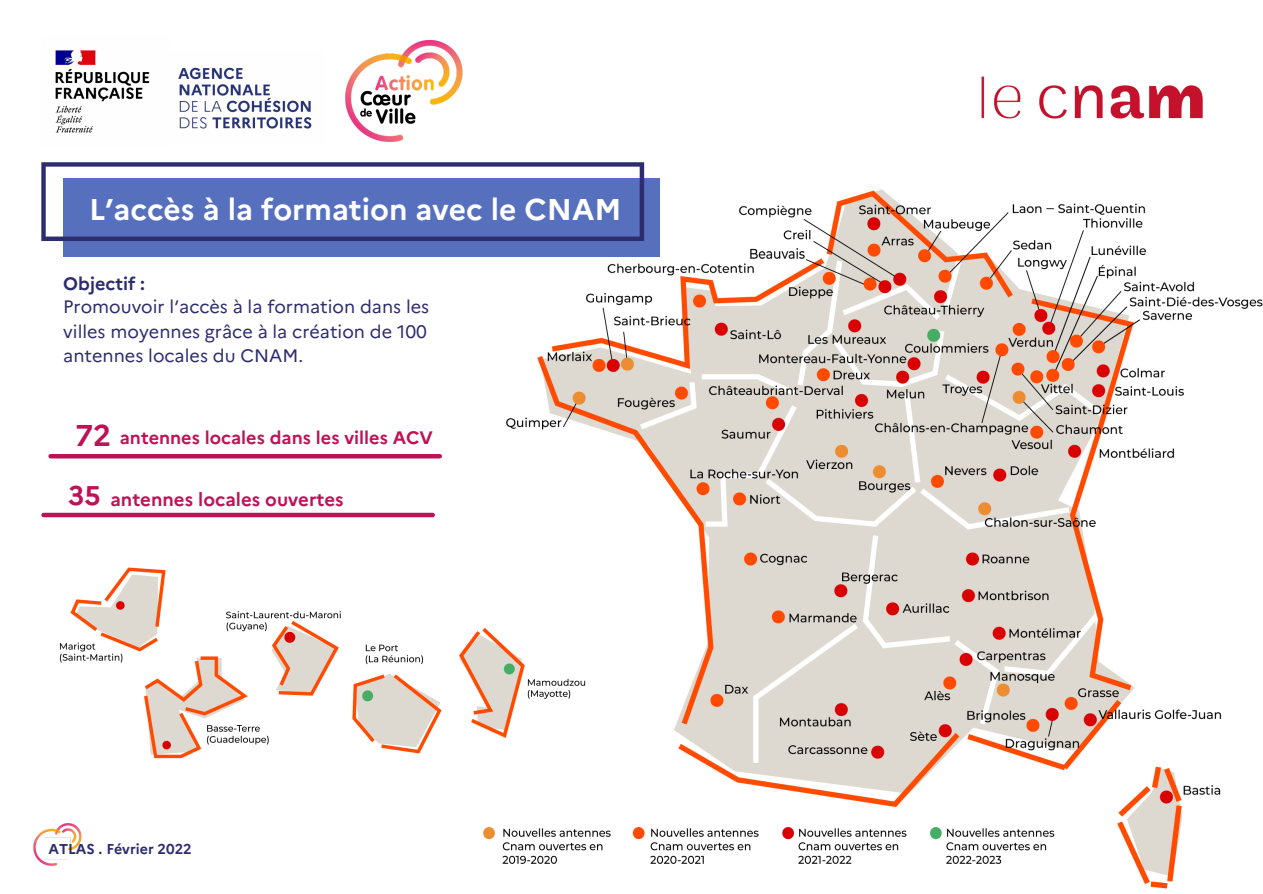
<style>
.page{position:relative;width:1263px;height:894px;background:#fff}
.page>*{position:absolute;margin:0;border:0;box-sizing:border-box;transform-origin:0 0}
.t1{font:700 30px "Marianne";color:#fff}
.t2{font:700 18.6px "Marianne";color:#be1257}
.t3{font:18px/24.8px "Marianne";color:#2d2c6f}
.t4{font:700 18px "Marianne";color:#be1257}
.t5{font:700 18px "Marianne";color:#2d2c6f}
.t6{font:700 14.25px "Marianne";color:#2d2c6f}
.s1{font-size:30px}
.s2{font-size:27px}
</style>
<div class="page">
<img style="left:506px;top:189px;width:757px;height:700px">
<div style="left:63px;top:178px;width:596px;height:79px;background:#5770be"></div>
<svg style="left:41px;top:162px;width:603px;height:79px"></svg>
<img style="left:55px;top:50px;width:95px;height:83px">
<img style="left:178px;top:67px;width:134px;height:62px">
<img style="left:345px;top:39px;width:118px;height:103px">
<img style="left:981px;top:76px;width:222px;height:43px">
<img style="left:33px;top:823px;width:49px;height:43px">
<img style="left:484px;top:821px;width:588px;height:45px">
<img style="left:59px;top:563px;width:532px;height:206px">
<hr style="left:51px;top:454px;width:389px;height:4px;background:#be1257">
<div style="left:44px;top:512px;width:389px;height:5px;background:#be1257"></div>
<h1 class="t1" style="left:89px;top:186px;width:534px">L’accès à la formation avec le CNAM</h1>
<p class="t5" style="left:63px;top:270px;width:83px">Objectif :</p>
<p class="t3" style="left:63px;top:294px;width:367px">Promouvoir l’accès à la formation dans les villes moyennes grâce à la création de 100 antennes locales du CNAM.</p>
<p class="t4" style="left:75px;top:424px;width:359px"><span class="s1">72</span> antennes locales dans les villes ACV</p>
<p class="t2" style="left:68px;top:485px;width:277px"><span class="s2">35</span> antennes locales ouvertes</p>
<p class="t6" style="left:48px;top:837px;width:145px">ATLAS . Février 2022</p>
</div>
